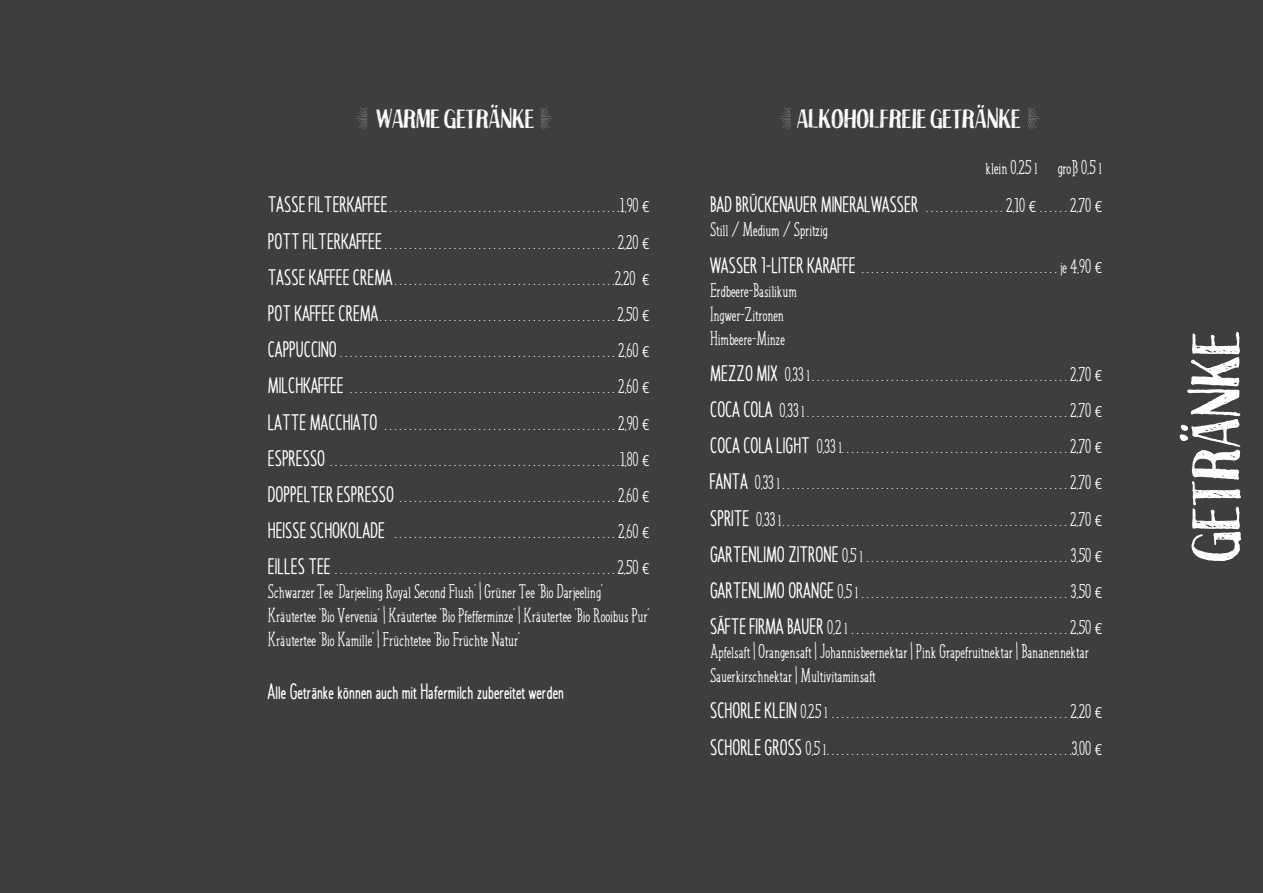
<style>
.page{position:relative;width:1263px;height:893px;background:#3e3e3f}
.page>*{position:absolute;margin:0;border:0;box-sizing:border-box;transform-origin:0 0}
.t1{font:69px "True Sketch";color:#fff}
.t2{font:27px "True Sketch";color:#fff}
.t3{font:700 22.5px "Jovial Sans";color:#fff}
.t4{font:19.95px/36.2px "Jovial";color:#fff}
.s1{font-family:"Jovial Sans";font-weight:700;font-size:22.5px}
.s2{font-family:"Botanika Mono";font-size:15px}
</style>
<div class="page">
<svg style="left:356px;top:107px;width:12px;height:22px"></svg>
<svg style="left:541px;top:107px;width:11px;height:22px"></svg>
<svg style="left:779px;top:107px;width:12px;height:22px"></svg>
<svg style="left:1028px;top:107px;width:11px;height:22px"></svg>
<h2 class="t2" style="left:376px;top:103px;width:160px">WARME GETRÄNKE</h2>
<h2 class="t2" style="left:797px;top:103px;width:226px">ALKOHOLFREIE GETRÄNKE</h2>
<p class="t4" style="left:268px;top:188px;width:384px;text-align:justify"><span class="s1">TASSE FILTERKAFFEE</span> . . . . . . . . . . . . . . . . . . . . . . . . . . . . . . . . . . . . . . . . . . . . . . 1,90 <span class="s2">€ </span><span class="s1">POTT FILTERKAFFEE</span>...............................................2,20 <span class="s2">€ </span><span class="s1">TASSE KAFFEE CREMA</span> . . . . . . . . . . . . . . . . . . . . . . . . . . . . . . . . . . . . . . . . . . . . 2,20 <span class="s2">€ </span><span class="s1">POT KAFFEE CREMA</span> . . . . . . . . . . . . . . . . . . . . . . . . . . . . . . . . . . . . . . . . . . . . . . . .2,50 <span class="s2">€ </span><span class="s1">CAPPUCCINO</span> . . . . . . . . . . . . . . . . . . . . . . . . . . . . . . . . . . . . . . . . . . . . . . . . . . . . . . . . 2,60 <span class="s2">€ </span><span class="s1">MILCHKAFFEE</span> ......................................................2,60 <span class="s2">€ </span><span class="s1">LATTE MACCHIATO</span> . . . . . . . . . . . . . . . . . . . . . . . . . . . . . . . . . . . . . . . . . . . . . . . 2,90 <span class="s2">€ </span><span class="s1">ESPRESSO</span> . . . . . . . . . . . . . . . . . . . . . . . . . . . . . . . . . . . . . . . . . . . . . . . . . . . . . . . . . . 1,80 <span class="s2">€ </span><span class="s1">DOPPELTER ESPRESSO</span> . . . . . . . . . . . . . . . . . . . . . . . . . . . . . . . . . . . . . . . . . . . . 2,60 <span class="s2">€ </span><span class="s1">HEISSE SCHOKOLADE</span> . . . . . . . . . . . . . . . . . . . . . . . . . . . . . . . . . . . . . . . . . . . . . 2,60 <span class="s2">€ </span><span class="s1">EILLES TEE</span> . . . . . . . . . . . . . . . . . . . . . . . . . . . . . . . . . . . . . . . . . . . . . . . . . . . . . . . . .2,50 <span class="s2">€</span></p>
<p class="t4" style="left:268px;top:580px;width:383px;line-height:24px">Schwarzer Tee “Darjeeling Royal Second Flush” | Grüner Tee “Bio Darjeeling”<br>Kräutertee “Bio Vervenia” | Kräutertee “Bio Pfefferminze” | Kräutertee “Bio Rooibus Pur”<br>Kräutertee “Bio Kamille” | Früchtetee “Bio Früchte Natur”</p>
<p class="t3" style="left:268px;top:679px;width:298px">Alle Getränke können auch mit Hafermilch zubereitet werden</p>
<p class="t4" style="left:985px;top:149px;width:118px">klein 0,25 l groß 0,5 l</p>
<p class="t4" style="left:710px;top:194px;width:395px;line-height:24px"><span class="s1">BAD BRÜCKENAUER MINERALWASSER</span> . . . . . . . . . . . . . . . . 2,10 <span class="s2">€</span> . . . . . . 2,70 <span class="s2">€<br></span>Still / Medium / Spritzig</p>
<p class="t4" style="left:710px;top:254px;width:395px;line-height:24px"><span class="s1">WASSER 1-LITER KARAFFE</span> . . . . . . . . . . . . . . . . . . . . . . . . . . . . . . . . . . . . . . . . je 4,90 <span class="s2">€ </span>Erdbeere-Basilikum<br>Ingwer-Zitronen<br>Himbeere-Minze</p>
<p class="t4" style="left:710px;top:356px;width:395px;text-align:justify"><span class="s1">MEZZO MIX</span> 0,33 l . . . . . . . . . . . . . . . . . . . . . . . . . . . . . . . . . . . . . . . . . . . . . . . . . . . . 2,70 <span class="s2">€ </span><span class="s1">COCA COLA</span> 0,33 l . . . . . . . . . . . . . . . . . . . . . . . . . . . . . . . . . . . . . . . . . . . . . . . . . . . . . 2,70 <span class="s2">€ </span><span class="s1">COCA COLA LIGHT</span> 0,33 l . . . . . . . . . . . . . . . . . . . . . . . . . . . . . . . . . . . . . . . . . . . . . . 2,70 <span class="s2">€ </span><span class="s1">FANTA</span> 0,33 l . . . . . . . . . . . . . . . . . . . . . . . . . . . . . . . . . . . . . . . . . . . . . . . . . . . . . . . . . . 2,70 <span class="s2">€ </span><span class="s1">SPRITE</span> 0,33 l . . . . . . . . . . . . . . . . . . . . . . . . . . . . . . . . . . . . . . . . . . . . . . . . . . . . . . . . . . 2,70 <span class="s2">€ </span><span class="s1">GARTENLIMO ZITRONE</span> 0,5 l . . . . . . . . . . . . . . . . . . . . . . . . . . . . . . . . . . . . . . . . . 3,50 <span class="s2">€ </span><span class="s1">GARTENLIMO ORANGE</span> 0,5 l . . . . . . . . . . . . . . . . . . . . . . . . . . . . . . . . . . . . . . . . . . 3,50 <span class="s2">€ </span><span class="s1">SÄFTE FIRMA BAUER</span> 0,2 l . . . . . . . . . . . . . . . . . . . . . . . . . . . . . . . . . . . . . . . . . . . . 2,50 <span class="s2">€</span></p>
<p class="t4" style="left:710px;top:640px;width:380px;line-height:24px">Apfelsaft | Orangensaft | Johannisbeernektar | Pink Grapefruitnektar | Bananennektar<br>Sauerkirschnektar | Multivitaminsaft</p>
<p class="t4" style="left:710px;top:694px;width:395px"><span class="s1">SCHORLE KLEIN</span> 0,25 l . . . . . . . . . . . . . . . . . . . . . . . . . . . . . . . . . . . . . . . . . . . . . . . . 2,20 <span class="s2">€<br></span><span class="s1">SCHORLE GROSS</span> 0,5 l . . . . . . . . . . . . . . . . . . . . . . . . . . . . . . . . . . . . . . . . . . . . . . . . . 3,00 <span class="s2">€</span></p>
<h1 class="t1" style="left:1176px;top:562px;width:233px;rotate:-90deg">GETRÄNKE</h1>
</div>
